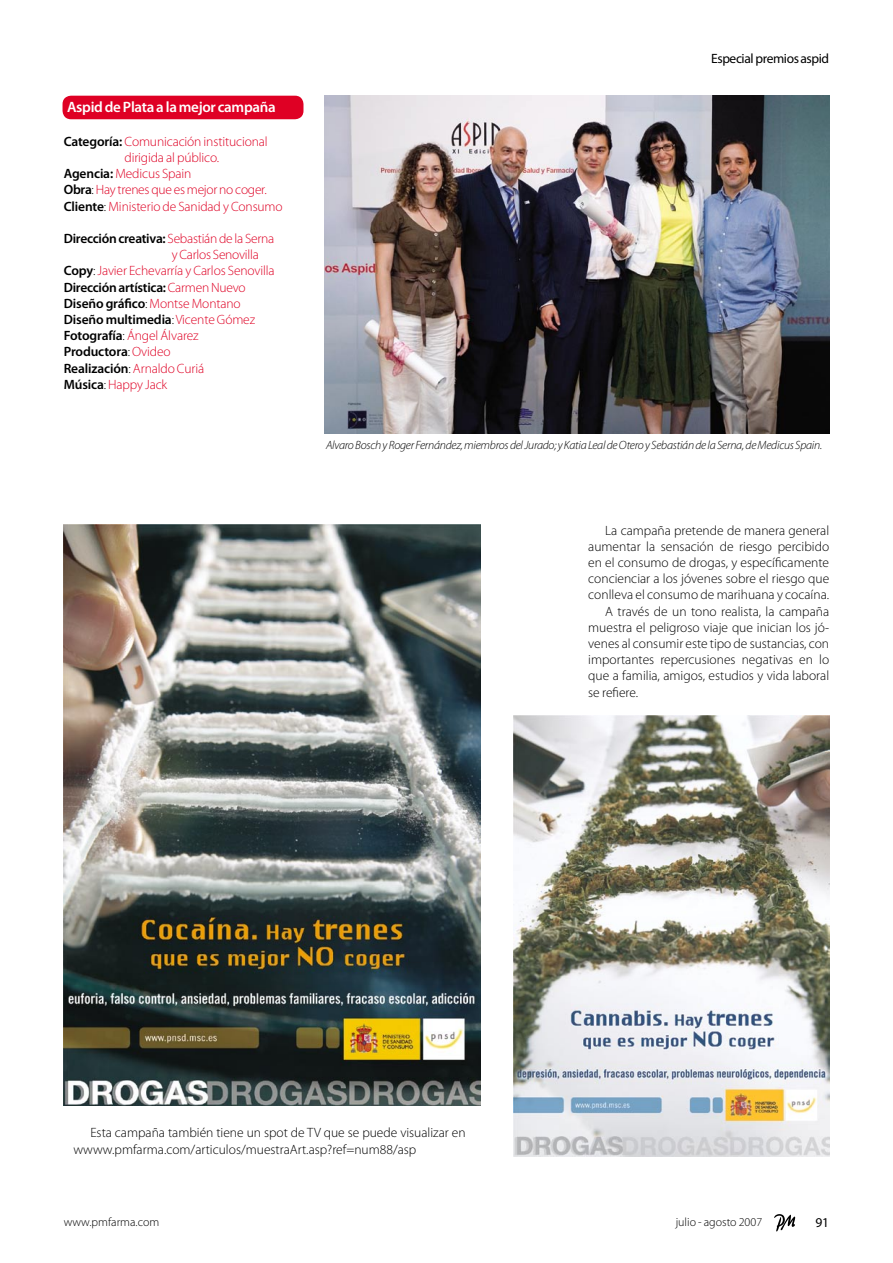
<style>
.page{position:relative;width:893px;height:1263px;background:#fff}
.page>*{position:absolute;margin:0;border:0;box-sizing:border-box;transform-origin:0 0}
.destacado{font:600 15px "Myriad Pro";letter-spacing:-.01em;color:#fff}
.texto{font:300 13.5px/16.2px "Myriad Pro";color:#000;text-align:justify}
.texto-2{font:300 13.5px "Myriad Pro";letter-spacing:-.01em;color:#df0024}
.texto-3{font:600 13.5px "Myriad Pro";letter-spacing:-.02em;color:#000}
.t1{font:13.5px "Myriad Pro";letter-spacing:-.03em;color:#000}
.texto-4{font:italic 300 12px "Myriad Pro";letter-spacing:-.02em;color:#000}
.t2{font:300 12px "Myriad Pro";color:#000}
.s1{font-weight:600;color:#000}
.s2{color:#000}
.s3{font-weight:300;color:#df0024}
.s4{font-weight:300}
</style>
<div class="page">
<svg style="left:774px;top:1214px;width:21px;height:17px"></svg>
<img style="left:325px;top:96px;width:505px;height:338px">
<div style="left:63px;top:96px;width:240px;height:23px;background:#df0024"></div>
<img style="left:513px;top:716px;width:316px;height:441px">
<img style="left:64px;top:524px;width:416px;height:581px">
<p class="destacado" style="left:67px;top:99px;width:215px">Aspid de Plata a la mejor campaña</p>
<p class="texto-2" style="left:64px;top:134px;width:205px"><span class="s1">Categoría:</span> Comunicación institucional</p>
<p class="texto-2" style="left:124px;top:150px;width:96px">dirigida al público.</p>
<p class="texto-2" style="left:64px;top:166px;width:129px"><span class="s1">Agencia:</span> Medicus Spain</p>
<p class="texto-2" style="left:64px;top:182px;width:204px"><span class="s1">Obra</span><span class="s2">:</span> Hay trenes que es mejor no coger.</p>
<p class="texto-2" style="left:64px;top:199px;width:220px"><span class="s1">Cliente</span><span class="s2">:</span> Ministerio de Sanidad y Consumo</p>
<p class="texto-3" style="left:64px;top:231px;width:212px">Dirección creativa: <span class="s3">Sebastián de la Serna</span></p>
<p class="texto-2" style="left:172px;top:247px;width:89px">y Carlos Senovilla</p>
<p class="texto-2" style="left:64px;top:263px;width:212px"><span class="s1">Copy</span><span class="s2">:</span> Javier Echevarría y Carlos Senovilla</p>
<p class="texto-3" style="left:64px;top:280px;width:183px">Dirección artística: <span class="s3">Carmen Nuevo</span></p>
<p class="texto-3" style="left:64px;top:296px;width:178px">Diseño gráfico<span class="s4">:</span> <span class="s3">Montse Montano</span></p>
<p class="texto-3" style="left:64px;top:312px;width:193px">Diseño multimedia<span class="s4">:</span> <span class="s3">Vicente Gómez</span></p>
<p class="texto-2" style="left:64px;top:328px;width:136px"><span class="s1">Fotografía</span><span class="s2">:</span> Ángel Álvarez</p>
<p class="texto-3" style="left:64px;top:344px;width:108px">Productora<span class="s4">:</span> <span class="s3">Ovideo</span></p>
<p class="texto-2" style="left:64px;top:361px;width:142px"><span class="s1">Realización</span><span class="s2">:</span> Arnaldo Curiá</p>
<p class="texto-2" style="left:64px;top:377px;width:105px"><span class="s1">Música</span><span class="s2">:</span> Happy Jack</p>
<p class="t1" style="left:711px;top:51px;width:120px">Especial premios aspid</p>
<p class="texto-4" style="left:326px;top:439px;width:498px">Alvaro Bosch y Roger Fernández, miembros del Jurado; y Katia Leal de Otero y Sebastián de la Serna, de Medicus Spain.</p>
<p class="texto" style="left:588px;top:522px;width:242px;text-indent:17px">La campaña pretende de manera general aumentar la sensación de riesgo percibido en el consumo de drogas, y específicamente concienciar a los jóvenes sobre el riesgo que conlleva el consumo de marihuana y cocaína.</p>
<p class="texto" style="left:588px;top:603px;width:242px;text-indent:17px">A través de un tono realista, la campaña muestra el peligroso viaje que inician los jó&shy;venes al consumir este tipo de sustancias, con importantes repercusiones negativas en lo que a familia, amigos, estudios y vida laboral se refiere.</p>
<p class="texto" style="left:73px;top:1125px;width:394px;text-indent:17px">Esta campaña también tiene un spot de TV que se puede visualizar en wwww.pmfarma.com/articulos/muestraArt.asp?ref=num88/asp</p>
<p class="t2" style="left:64px;top:1216px;width:97px">www.pmfarma.com</p>
<p class="t2" style="left:676px;top:1216px;width:88px">julio - agosto 2007</p>
<p class="t1" style="left:815px;top:1215px;width:15px">91</p>
</div>
